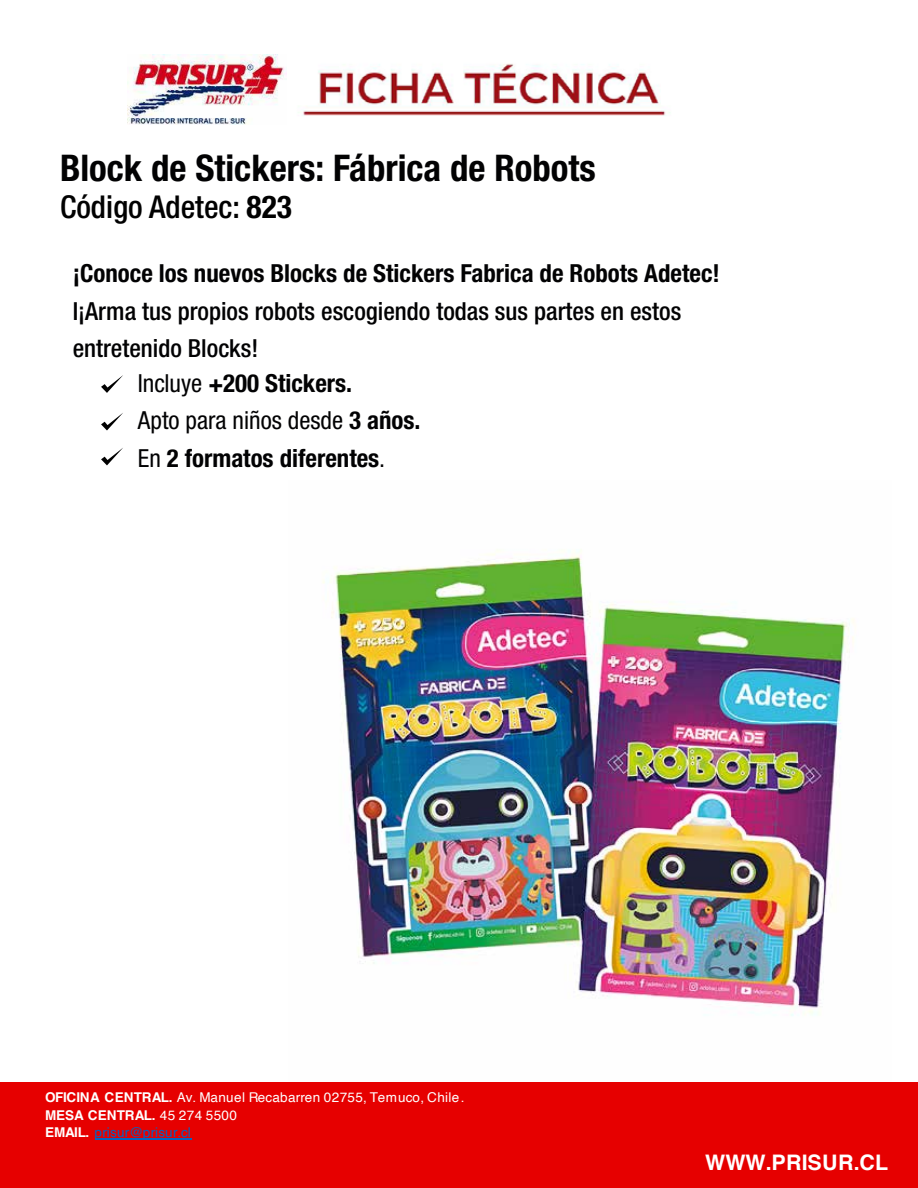
<style>
.page{position:relative;width:918px;height:1188px;background:#fff}
.page>*{position:absolute;margin:0;border:0;box-sizing:border-box;transform-origin:0 0}
.t1{font:700 condensed 36.75px "Helvetica Neue LT Std";color:#020203}
.t2{font:500 condensed 31.5px "Helvetica Neue LT Std";color:#010101}
.t3{font:700 condensed 24.9px/37.5px "Helvetica Neue LT Std";color:#020203}
.t4{font:500 condensed 24.9px/37.5px "Helvetica Neue LT Std";color:#020203}
.t5{font:700 21.45px "Helvetica";letter-spacing:.015em;color:#fff}
.t6{font:13.5px/17.4px "Helvetica";letter-spacing:.025em;color:#fff}
.s1{font-weight:700}
.s2{font-weight:400}
.s3{color:#0563c1}
</style>
<div class="page">
<img style="left:322px;top:550px;width:532px;height:466px">
<img style="left:128px;top:55px;width:159px;height:70px">
<img style="left:298px;top:64px;width:372px;height:52px">
<div style="left:0;top:1082px;width:918px;height:106px;background:#e60000"></div>
<hr style="left:95px;top:1138px;width:96px;height:2px;background:#0563c1">
<svg style="left:101px;top:375px;width:22px;height:18px"></svg>
<svg style="left:101px;top:413px;width:22px;height:17px"></svg>
<svg style="left:101px;top:448px;width:22px;height:17px"></svg>
<h1 class="t1" style="left:60px;top:145px;width:537px">Block de Stickers: Fábrica de Robots</h1>
<p class="t2" style="left:60px;top:188px;width:233px">Código Adetec: <span class="s1">823</span></p>
<p class="t3" style="left:73px;top:254px;width:649px">¡Conoce los nuevos Blocks de Stickers Fabrica de Robots Adetec!</p>
<p class="t4" style="left:73px;top:292px;width:610px">I¡Arma tus propios robots escogiendo todas sus partes en estos entretenido Blocks!</p>
<p class="t3" style="left:138px;top:364px;width:284px"><span class="s2">Incluye</span> +200 Stickers.<br><span class="s2">Apto para niños desde</span> 3 años.<br><span class="s2">En</span> 2 formatos diferentes<span class="s2">.</span></p>
<p class="t6" style="left:45px;top:1089px;width:421px"><span class="s1">OFICINA CENTRAL.</span> Av. Manuel Recabarren 02755, Temuco, Chile.<br><span class="s1">MESA CENTRAL.</span> 45 274 5500<br><span class="s1">EMAIL.</span> <span class="s3">prisur@prisur.cl</span></p>
<p class="t5" style="left:705px;top:1149px;width:185px">WWW.PRISUR.CL</p>
</div>
